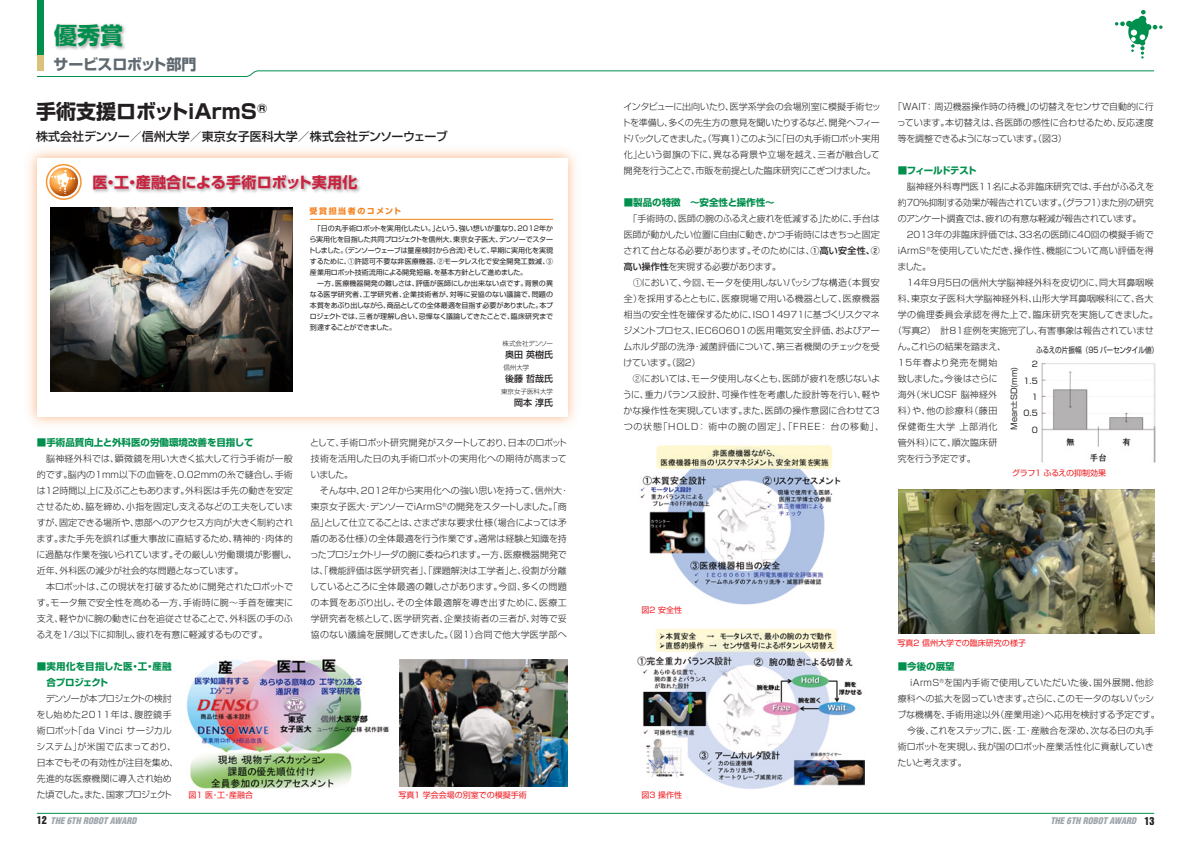
<style>
.page{position:relative;width:1191px;height:842px;background:#fff}
.page>*{position:absolute;margin:0;border:0;box-sizing:border-box;transform-origin:0 0}
.t1{font:700 23px "Shin Go Pr 6 N";color:#008f4d}
.t2{font:700 20px "Shin Go Pr 6 N";color:#231f20}
.t3{font:700 15px "Shin Go Pr 6 N";letter-spacing:.015em;color:#c8233f}
.t4{font:700 15px "Shin Go Pr 6 N";letter-spacing:-.015em;color:#5f696f}
.t5{font:500 12px "Shin Go Pr 6 N";color:#231f20}
.t6{font:700 9.5px "Shin Go Pr 6 N";color:#008f4d}
.t7{font:700 9.5px/16px "Shin Go Pr 6 N";letter-spacing:-.02em;color:#008f4d}
.t8{font:700 9.5px "Shin Go Pr 6 N";letter-spacing:-.1em;color:#008f4d}
.t9{font:300 9px/16px "Shin Go Pr 6 N";color:#231f20}
.t10{font:300 9px "Shin Go Pr 6 N";letter-spacing:-.035em;color:#231f20}
.t11{font:italic 900 condensed 9px "Helvetica";color:#9da5ab}
.t12{font:300 9px "Shin Go Pr 6 N";letter-spacing:-.04em;color:#231f20}
.t13{font:300 9px "Shin Go Pr 6 N";letter-spacing:.025em;color:#231f20}
.t14{font:500 9px "Shin Go Pr 6 N";color:#231f20}
.t15{font:300 9px "Shin Go Pr 6 N";letter-spacing:-.06em;color:#231f20}
.t16{font:300 9px "Shin Go Pr 6 N";letter-spacing:.02em;color:#231f20}
.t17{font:300 9px "Shin Go Pr 6 N";letter-spacing:.07em;color:#231f20}
.t18{font:300 9px "Shin Go Pr 6 N";letter-spacing:.075em;color:#231f20}
.t19{font:300 9px "Shin Go Pr 6 N";letter-spacing:-.03em;color:#231f20}
.t20{font:8px "Shin Go Pr 6 N";color:#ee1d23}
.t21{font:8px/16.3px "Shin Go Pr 6 N";color:#231f20;text-align:right}
.t22{font:8px "Shin Go Pr 6 N";letter-spacing:-.025em;color:#231f20;scale:.83 1}
.t23{font:8px "Shin Go Pr 6 N";letter-spacing:-.045em;color:#ee1d23}
.t24{font:700 8px "Shin Go Pr 6 N";letter-spacing:.2em;color:#f58220}
.t25{font:7px/11px "Shin Go Pr 6 N";letter-spacing:-.005em;color:#231f20}
.t26{font:300 6.5px "Shin Go Pr 6 N";color:#231f20}
.t27{font:300 6.5px "Shin Go Pr 6 N";letter-spacing:-.02em;color:#231f20}
.s1{font-weight:500}
.s2{font-family:"Helvetica Inserat";font-weight:400;font-style:normal;font-stretch:normal;font-size:10px;color:#231f20}
</style>
<div class="page">
<img style="left:186px;top:659px;width:203px;height:129px">
<img style="left:400px;top:659px;width:167px;height:127px">
<img style="left:640px;top:445px;width:201px;height:160px">
<img style="left:637px;top:628px;width:227px;height:161px">
<img style="left:898px;top:489px;width:256px;height:145px">
<img style="left:1041px;top:363px;width:114px;height:100px">
<hr style="left:37px;top:813px;width:1117px;height:1px;background:#008f4d">
<div style="left:37px;top:0;width:6px;height:71px;background:#008f4d"></div>
<div style="left:37px;top:56px;width:6px;height:15px;background:#dbc27c"></div>
<svg style="left:1115px;top:10px;width:47px;height:49px"></svg>
<svg style="left:36px;top:70px;width:1118px;height:7px"></svg>
<img style="left:93px;top:175px;width:267px;height:18px">
<svg style="left:49px;top:168px;width:29px;height:28px"></svg>
<svg style="left:51px;top:170px;width:24px;height:24px"></svg>
<div style="left:46px;top:164px;width:36px;height:36px;border:2px solid #f79332;border-radius:50%"></div>
<img style="left:51px;top:207px;width:242px;height:185px">
<img style="left:54px;top:23px;width:71px;height:27px">
<hr style="left:310px;top:219px;width:243px;height:1px;background:#f58220">
<p class="t1" style="left:54px;top:17px;width:71px">優秀賞</p>
<p class="t4" style="left:53px;top:52px;width:144px">サービスロボット部門</p>
<p class="t2" style="left:36px;top:96px;width:232px">手術支援ロボットiArmS<sup>®</sup></p>
<p class="t5" style="left:36px;top:127px;width:413px">株式会社デンソー／信州大学／東京女子医科大学／株式会社デンソーウェーブ</p>
<p class="t3" style="left:93px;top:170px;width:266px">医・工・産融合による手術ロボット実用化</p>
<p class="t24" style="left:309px;top:204px;width:93px">受賞担当者のコメント</p>
<p class="t25" style="left:308px;top:223px;width:246px">　「日の丸手術ロボットを実用化したい。」という、強い想いが重なり、2012年から実用化を目指した共同プロジェクトを信州大、東京女子医大、デンソーでスタートしました。（デンソーウェーブは量産検討から合流）そして、早期に実用化を実現するために、①許認可不要な非医療機器、②モータレス化で安全開発工数減、③産業用ロボット技術流用による開発短縮、を基本方針として進めました。<br>　一方、医療機器開発の難しさは、評価が医師にしか出来ない点です。背景の異なる医学研究者、工学研究者、企業技術者が、対等に妥協のない議論で、問題の本質をあぶり出しながら、商品としての全体最適を目指す必要がありました。本プロジェクトでは、三者が理解し合い、忌憚なく議論してきたことで、臨床研究まで到達することができました。</p>
<p class="t27" style="left:502px;top:338px;width:52px">株式会社デンソー</p>
<p class="t14" style="left:505px;top:347px;width:49px">奥田 英樹氏</p>
<p class="t26" style="left:503px;top:362px;width:51px">信州大学　　　　</p>
<p class="t14" style="left:505px;top:371px;width:49px">後藤 哲哉氏</p>
<p class="t26" style="left:501px;top:386px;width:53px">東京女子医科大学</p>
<p class="t14" style="left:514px;top:395px;width:40px">岡本 淳氏</p>
<p class="t6" style="left:37px;top:435px;width:218px">■手術品質向上と外科医の労働環境改善を目指して</p>
<p class="t9" style="left:37px;top:450px;width:262px">　脳神経外科では、顕微鏡を用い大きく拡大して行う手術が一般的です。脳内の1mm以下の血管を、0.02mmの糸で縫合し、手術は12時間以上に及ぶこともあります。外科医は手先の動きを安定させるため、脇を締め、小指を固定し支えるなどの工夫をしていますが、固定できる場所や、患部へのアクセス方向が大きく制約されます。また手先を誤れば重大事故に直結するため、精神的・肉体的に過酷な作業を強いられています。その厳しい労働環境が影響し、近年、外科医の減少が社会的な問題となっています。<br>　本ロボットは、この現状を打破するために開発されたロボットです。モータ無で安全性を高める一方、手術時に腕～手首を確実に支え、軽やかに腕の動きに台を追従させることで、外科医の手のふるえを1/3以下に抑制し、疲れを有意に軽減するものです。</p>
<p class="t7" style="left:46px;top:659px;width:127px;text-indent:-10px">■実用化を目指した医・工・産融合プロジェクト</p>
<p class="t9" style="left:37px;top:690px;width:144px">　デンソーが本プロジェクトの検討をし始めた2011年は、腹腔鏡手術ロボット「da Vinci サージカルシステム」が米国で広まっており、日本でもその有効性が注目を集め、先進的な医療機関に導入され始めた頃でした。また、国家プロジェクト</p>
<p class="t9" style="left:310px;top:434px;width:261px">として、手術ロボット研究開発がスタートしており、日本のロボット技術を活用した日の丸手術ロボットの実用化への期待が高まっていました。<br>　そんな中、2012年から実用化への強い思いを持って、信州大・東京女子医大・デンソーでiArmS<sup>®</sup>の開発をスタートしました。「商品」として仕立てることは、さまざまな要求仕様（場合によっては矛盾のある仕様）の全体最適を行う作業です。通常は経験と知識を持ったプロジェクトリーダの腕に委ねられます。一方、医療機器開発では、「機能評価は医学研究者」、「課題解決は工学者」と、役割が分離しているところに全体最適の難しさがあります。今回、多くの問題の本質をあぶり出し、その全体最適解を導き出すために、医療工学研究者を核として、医学研究者、企業技術者の三者が、対等で妥協のない議論を展開してきました。（図１）合同で他大学医学部へ</p>
<p class="t20" style="left:188px;top:788px;width:66px">図１ 医・工・産融合</p>
<p class="t20" style="left:398px;top:788px;width:130px">写真１ 学会会場の別室での模擬手術</p>
<p class="t9" style="left:621px;top:98px;width:260px;text-align:justify">インタビューに出向いたり、医学系学会の会場別室に模擬手術セットを準備し、多くの先生方の意見を聞いたりするなど、開発へフィードバックしてきました。（写真１）このように「日の丸手術ロボット実用化」という御旗の下に、異なる背景や立場を越え、三者が融合して開発を行うことで、市販を前提とした臨床研究にこぎつけました。</p>
<p class="t6" style="left:624px;top:195px;width:152px">■製品の特徴　～安全性と操作性～</p>
<p class="t9" style="left:623px;top:210px;width:263px">　「手術時の、医師の腕のふるえと疲れを低減する」ために、手台は医師が動かしたい位置に自由に動き、かつ手術時にはきちっと固定されて台となる必要があります。そのためには、<span class="s1">①高い安全性、②高い操作性</span>を実現する必要があります。<br>　①において、今回、モータを使用しないパッシブな構造（本質安全）を採用するとともに、医療現場で用いる機器として、医療機器相当の安全性を確保するために、ISO14971に基づくリスクマネジメントプロセス、IEC60601の医用電気安全評価、およびアームホルダ部の洗浄・滅菌評価について、第三者機関のチェックを受けています。（図２）<br>　②においては、モータ使用しなくとも、医師が疲れを感じないように、重力バランス設計、可操作性を考慮した設計等を行い、軽やかな操作性を実現しています。また、医師の操作意図に合わせて３つの状態「HOLD： 術中の腕の固定」、「FREE： 台の移動」、</p>
<p class="t9" style="left:896px;top:98px;width:258px;text-align:justify;text-indent:-4px">「WAIT： 周辺機器操作時の待機」の切替えをセンサで自動的に行っています。本切替えは、各医師の感性に合わせるため、反応速度等を調整できるようになっています。（図３）</p>
<p class="t8" style="left:897px;top:163px;width:80px">■フィールドテスト</p>
<p class="t9" style="left:907px;top:178px;width:248px">脳神経外科専門医11名による非臨床研究では、手台がふるえを</p>
<p class="t10" style="left:897px;top:195px;width:257px">約70%抑制する効果が報告されています。（グラフ１）また別の研究</p>
<p class="t12" style="left:897px;top:211px;width:245px">のアンケート調査では、疲れの有意な軽減が報告されています。</p>
<p class="t9" style="left:897px;top:226px;width:257px">　2013年の非臨床評価では、33名の医師に40回の模擬手術で</p>
<p class="t9" style="left:897px;top:242px;width:257px">iArmS<sup>®</sup>を使用していただき、操作性、機能について高い評価を得</p>
<p class="t9" style="left:897px;top:258px;width:35px">ました。</p>
<p class="t9" style="left:897px;top:274px;width:257px">　14年9月5日の信州大学脳神経外科を皮切りに、同大耳鼻咽喉</p>
<p class="t9" style="left:897px;top:290px;width:257px">科、東京女子医科大学脳神経外科、山形大学耳鼻咽喉科にて、各大</p>
<p class="t13" style="left:897px;top:307px;width:262px">学の倫理委員会承認を得た上で、臨床研究を実施してきました。</p>
<p class="t9" style="left:893px;top:322px;width:262px">（写真２）　計81症例を実施完了し、有害事象は報告されていませ</p>
<p class="t10" style="left:897px;top:339px;width:110px">ん。これらの結果を踏まえ、</p>
<p class="t17" style="left:897px;top:355px;width:101px">15年春より発売を開始</p>
<p class="t15" style="left:897px;top:371px;width:101px">致しました。今後はさらに</p>
<p class="t16" style="left:897px;top:387px;width:101px">海外（米UCSF 脳神経外</p>
<p class="t9" style="left:897px;top:402px;width:101px">科）や、他の診療科（藤田</p>
<p class="t18" style="left:897px;top:419px;width:101px">保健衛生大学 上部消化</p>
<p class="t9" style="left:897px;top:434px;width:101px">管外科）にて、順次臨床研</p>
<p class="t19" style="left:897px;top:451px;width:80px">究を行う予定です。</p>
<p class="t22" style="left:1036px;top:344px;width:148px">ふるえの片振幅（95 パーセンタイル値）</p>
<p class="t21" style="left:1005px;top:429px;width:64px;rotate:-90deg">Mean±SD(mm)</p>
<p class="t21" style="left:1023px;top:355px;width:16px">2<br>1.5<br>1<br>0.5<br>0</p>
<p class="t23" style="left:1012px;top:467px;width:96px">グラフ１ ふるえの抑制効果</p>
<p class="t20" style="left:641px;top:603px;width:42px">図２ 安全性</p>
<p class="t20" style="left:641px;top:788px;width:42px">図３ 操作性</p>
<p class="t20" style="left:897px;top:636px;width:130px">写真２ 信州大学での臨床研究の様子</p>
<p class="t6" style="left:897px;top:659px;width:58px">■今後の展望</p>
<p class="t9" style="left:897px;top:674px;width:264px">　 iArmS<sup>®</sup>を国内手術で使用していただいた後、国外展開、他診療科への拡大を図っていきます。さらに、このモータのないパッシブな機構を、手術用途以外（産業用途）へ応用を検討する予定です。　今後、これをステップに、医・工・産融合を深め、次なる日の丸手術ロボットを実現し、我が国のロボット産業活性化に貢献していきたいと考えます。</p>
<p class="t11" style="left:37px;top:815px;width:101px"><span class="s2">12</span> THE 6TH ROBOT AWARD</p>
<p class="t11" style="left:1050px;top:815px;width:106px">THE 6TH ROBOT AWARD <span class="s2">13</span></p>
</div>
